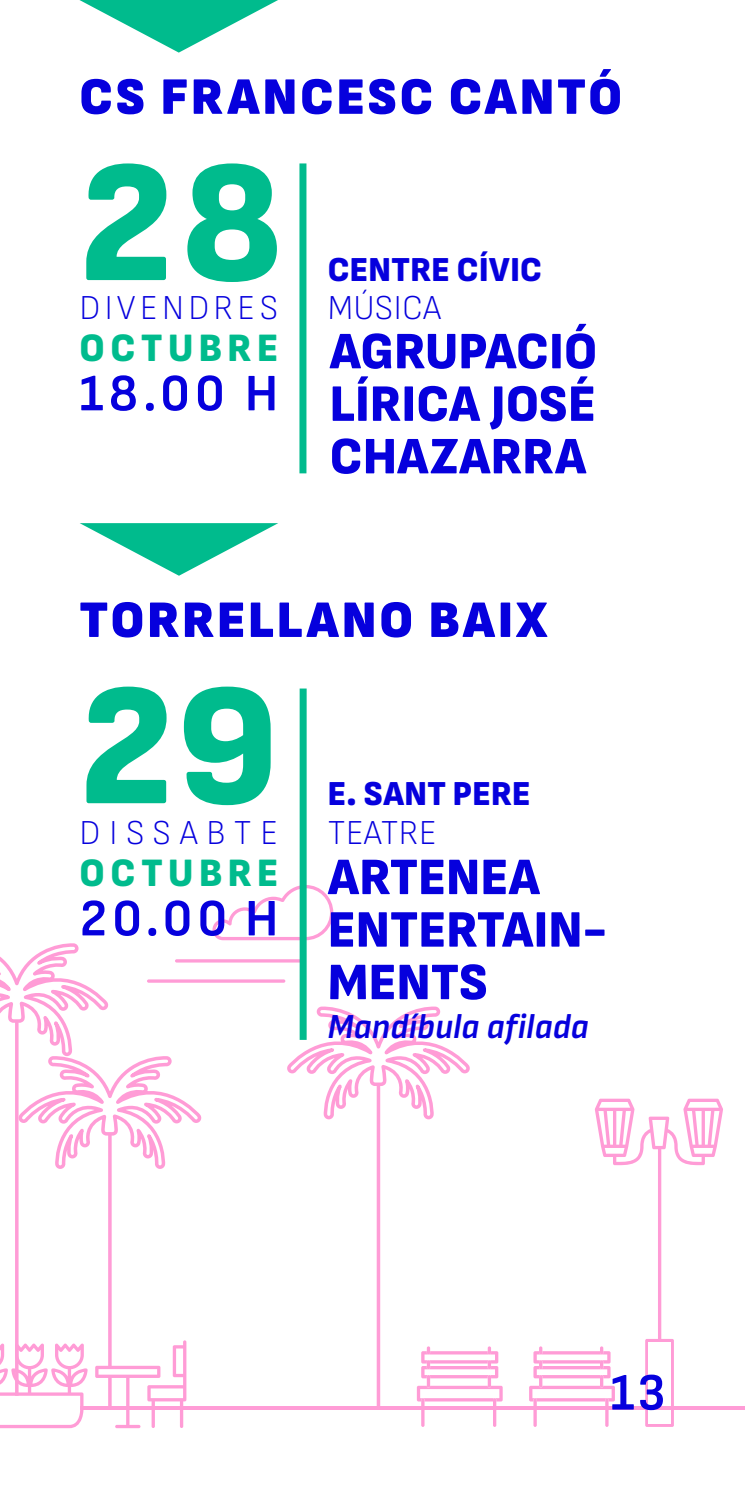
<style>
.page{position:relative;width:745px;height:1489px;background:#fff}
.page>*{position:absolute;margin:0;border:0;box-sizing:border-box;transform-origin:0 0}
.t1{font:900 175px "Attractive Semi Cond";color:#00bb8d}
.t2{font:900 52.5px/52.5px "Attractive Semi Cond";letter-spacing:.01em;color:#0600dd;text-align:justify}
.t3{font:800 52.5px "Attractive Semi Cond";letter-spacing:.06em;color:#0600dd}
.t4{font:700 52.5px "Attractive Semi Cond";letter-spacing:.1em;color:#0600dd}
.t5{font:900 40.25px "Attractive Semi Cond";letter-spacing:.14em;color:#00bb8d}
.t6{font:300 35px "Attractive Semi Cond";letter-spacing:.125em;color:#0600dd}
.t7{font:900 35px "Attractive Semi Cond";letter-spacing:.01em;color:#0600dd}
.t8{font:italic 700 35px "Attractive Semi Cond";letter-spacing:.01em;color:#0600dd}
.t9{font:300 35px "Attractive Semi Cond";letter-spacing:.25em;color:#0600dd}
.s1{font-size:52.5px;color:#0600dd}
</style>
<div class="page">
<svg style="left:15px;top:1170px;width:4px;height:173px"></svg>
<svg style="left:108px;top:1170px;width:4px;height:170px"></svg>
<svg style="left:416px;top:1346px;width:86px;height:80px"></svg>
<hr style="left:147px;top:979px;width:138px;height:3px;background:#ff9cd6;border-radius:2px">
<hr style="left:175px;top:959px;width:126px;height:3px;background:#ff9cd6;border-radius:2px">
<svg style="left:212px;top:884px;width:121px;height:56px"></svg>
<svg style="left:528px;top:1098px;width:194px;height:328px"></svg>
<div style="left:648px;top:1341px;width:22px;height:82px;background:#fff"></div>
<hr style="left:0;top:1406px;width:744px;height:3px;background:#ff9cd6">
<svg style="left:95px;top:1340px;width:91px;height:87px"></svg>
<svg style="left:0;top:1343px;width:88px;height:84px"></svg>
<svg style="left:287px;top:1004px;width:183px;height:117px"></svg>
<svg style="left:376px;top:1084px;width:4px;height:322px"></svg>
<svg style="left:0;top:943px;width:204px;height:227px"></svg>
<div style="left:299px;top:163px;width:7px;height:310px;background:#00bb8d"></div>
<svg style="left:79px;top:0;width:199px;height:53px"></svg>
<svg style="left:80px;top:523px;width:198px;height:52px"></svg>
<div style="left:299px;top:688px;width:7px;height:351px;background:#00bb8d"></div>
<p class="t3" style="left:79px;top:62px;width:543px">CS FRANCESC CANTÓ</p>
<h1 class="t1" style="left:79px;top:112px;width:205px">28</h1>
<p class="t6" style="left:79px;top:288px;width:200px">DIVENDRES</p>
<p class="t5" style="left:79px;top:322px;width:200px">OCTUBRE</p>
<p class="t4" style="left:79px;top:362px;width:200px">18.00 H</p>
<p class="t7" style="left:327px;top:247px;width:215px">CENTRE CÍVIC</p>
<p class="t6" style="left:327px;top:288px;width:115px">MÚSICA</p>
<p class="t2" style="left:329px;top:324px;width:268px">AGRUPACIÓ LÍRICA JOSÉ CHAZARRA</p>
<p class="t3" style="left:80px;top:585px;width:469px">TORRELLANO BAIX</p>
<h1 class="t1" style="left:80px;top:635px;width:200px">29</h1>
<p class="t9" style="left:80px;top:812px;width:200px">DISSABTE</p>
<p class="t5" style="left:80px;top:847px;width:461px">OCTUBRE <span class="s1">ARTENEA</span></p>
<p class="t2" style="left:328px;top:902px;width:280px">ENTERTAIN-<br>MENTS</p>
<p class="t8" style="left:328px;top:1005px;width:262px">Mandíbula afilada</p>
<p class="t7" style="left:328px;top:771px;width:204px">E. SANT PERE</p>
<p class="t6" style="left:328px;top:813px;width:110px">TEATRE</p>
<p class="t4" style="left:80px;top:887px;width:200px">20.00 H</p>
<p class="t4" style="left:610px;top:1361px;width:57px">13</p>
</div>
